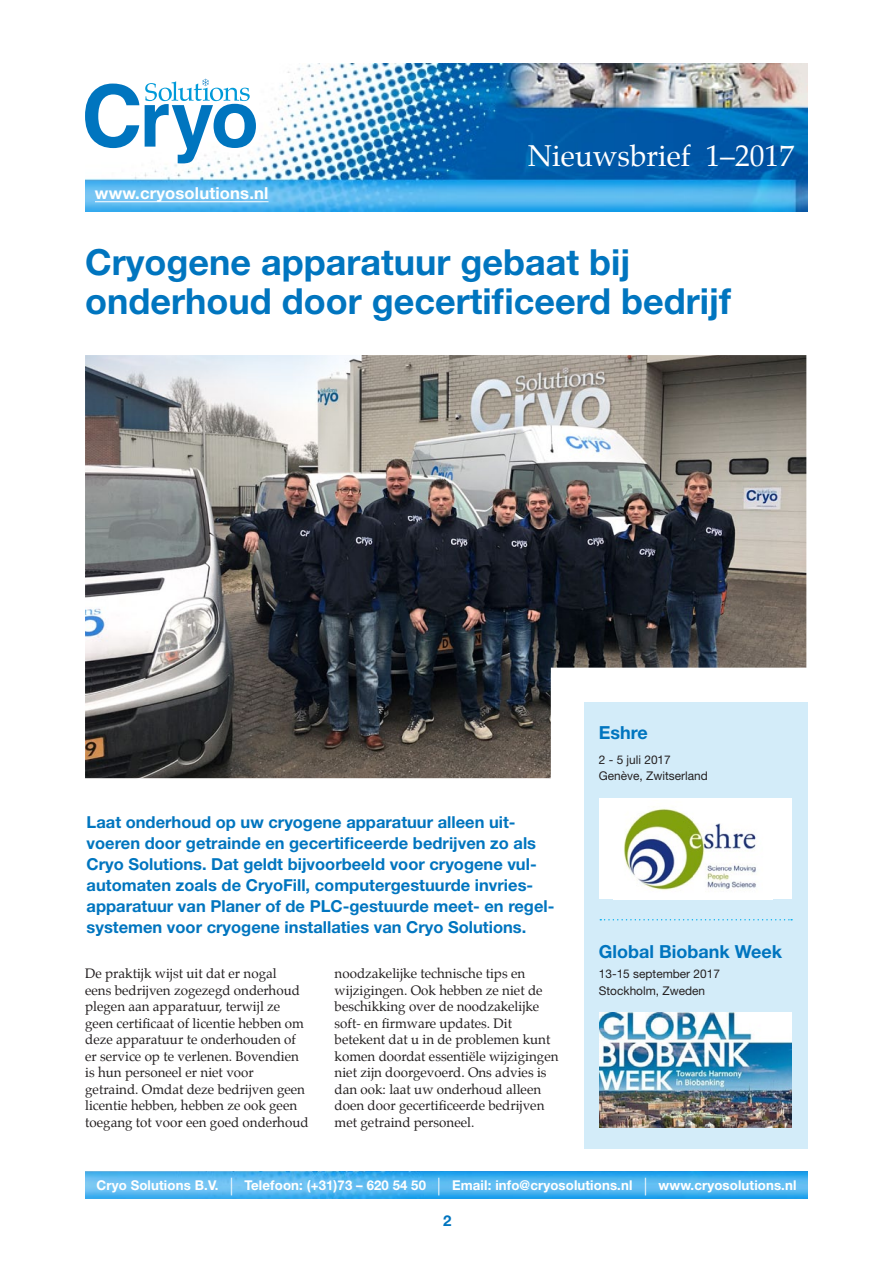
<style>
.page{position:relative;width:893px;height:1263px;background:#fff}
.page>*{position:absolute;margin:0;border:0;box-sizing:border-box;transform-origin:0 0}
.t1{font:700 36px/39px "Helvetica Neue";color:#0075bf}
.t2{font:29.55px "Palatino";color:#fff}
.t3{font:700 18px "Helvetica Neue";color:#0075bf}
.t4{font:700 16.5px/21px "Helvetica Neue";color:#0075bf}
.t5{font:700 16.5px "Helvetica Neue";letter-spacing:.01em;color:#fff}
.t6{font:700 15px "Helvetica Neue";color:#0075bf}
.t7{font:13.5px/16.5px "Palatino";color:#231f20}
.t8{font:700 13.5px "Helvetica Neue";letter-spacing:.01em;color:#fff}
.t9{font:12px/16.5px "Helvetica Neue";color:#231f20}
.s1{font-weight:400;font-size:23.7px}
</style>
<div class="page">
<div style="left:584px;top:702px;width:224px;height:447px;background:#d3ecf9"></div>
<div style="left:600px;top:798px;width:192px;height:101px;background:#fff"></div>
<img style="left:624px;top:808px;width:132px;height:82px">
<img style="left:600px;top:1012px;width:192px;height:115px">
<img style="left:85px;top:64px;width:723px;height:148px">
<svg style="left:85px;top:84px;width:54px;height:64px"></svg>
<svg style="left:145px;top:79px;width:111px;height:84px"></svg>
<hr style="left:95px;top:201px;width:174px;height:1px;background:#fff">
<img style="left:85px;top:1172px;width:723px;height:26px">
<svg style="left:600px;top:919px;width:192px;height:1px"></svg>
<img style="left:85px;top:355px;width:721px;height:423px">
<p class="t5" style="left:95px;top:183px;width:175px">www.cryosolutions.nl</p>
<h2 class="t2" style="left:528px;top:131px;width:268px">Nieuwsbrief 1–2017</h2>
<h1 class="t1" style="left:85px;top:242px;width:647px">Cryogene apparatuur gebaat bij onderhoud door gecertificeerd bedrijf</h1>
<p class="t4" style="left:87px;top:811px;width:469px">Laat onderhoud op uw cryogene apparatuur alleen uit&shy;voeren door getrainde en gecertificeerde bedrijven zo als Cryo Solutions. Dat geldt bijvoorbeeld voor cryogene vul&shy;automaten zoals de CryoFill, computergestuurde invries&shy;apparatuur van Planer of de PLC-gestuurde meet- en regel&shy;systemen voor cryogene installaties van Cryo Solutions.</p>
<p class="t7" style="left:85px;top:965px;width:225px">De praktijk wijst uit dat er nogal<br>eens bedrijven zogezegd onderhoud plegen aan apparatuur, terwijl ze geen certificaat of licentie hebben om deze apparatuur te onderhouden of er service op te verlenen. Bovendien is hun personeel er niet voor getraind. Omdat deze bedrijven geen licentie hebben, hebben ze ook geen toegang tot voor een goed onderhoud</p>
<p class="t7" style="left:335px;top:965px;width:225px">noodzakelijke technische tips en wijzigingen. Ook hebben ze niet de beschikking over de noodzakelijke soft- en firmware updates. Dit betekent dat u in de problemen kunt komen doordat essentiële wijzigingen niet zijn doorgevoerd. Ons advies is dan ook: laat uw onderhoud alleen doen door gecertificeerde bedrijven met getraind personeel.</p>
<h3 class="t3" style="left:599px;top:721px;width:51px">Eshre</h3>
<p class="t9" style="left:599px;top:751px;width:110px">2 - 5 juli 2017<br>Genève, Zwitserland</p>
<h3 class="t3" style="left:599px;top:940px;width:185px">Global Biobank Week</h3>
<p class="t9" style="left:599px;top:965px;width:123px">13-15 september 2017<br>Stockholm, Zweden</p>
<p class="t8" style="left:96px;top:1176px;width:701px">Cryo Solutions B.V. <span class="s1">|</span> Telefoon: (+31)73 – 620 54 50 <span class="s1">|</span> Email: info@cryosolutions.nl <span class="s1">|</span> www.cryosolutions.nl</p>
<p class="t6" style="left:443px;top:1211px;width:10px">2</p>
</div>
